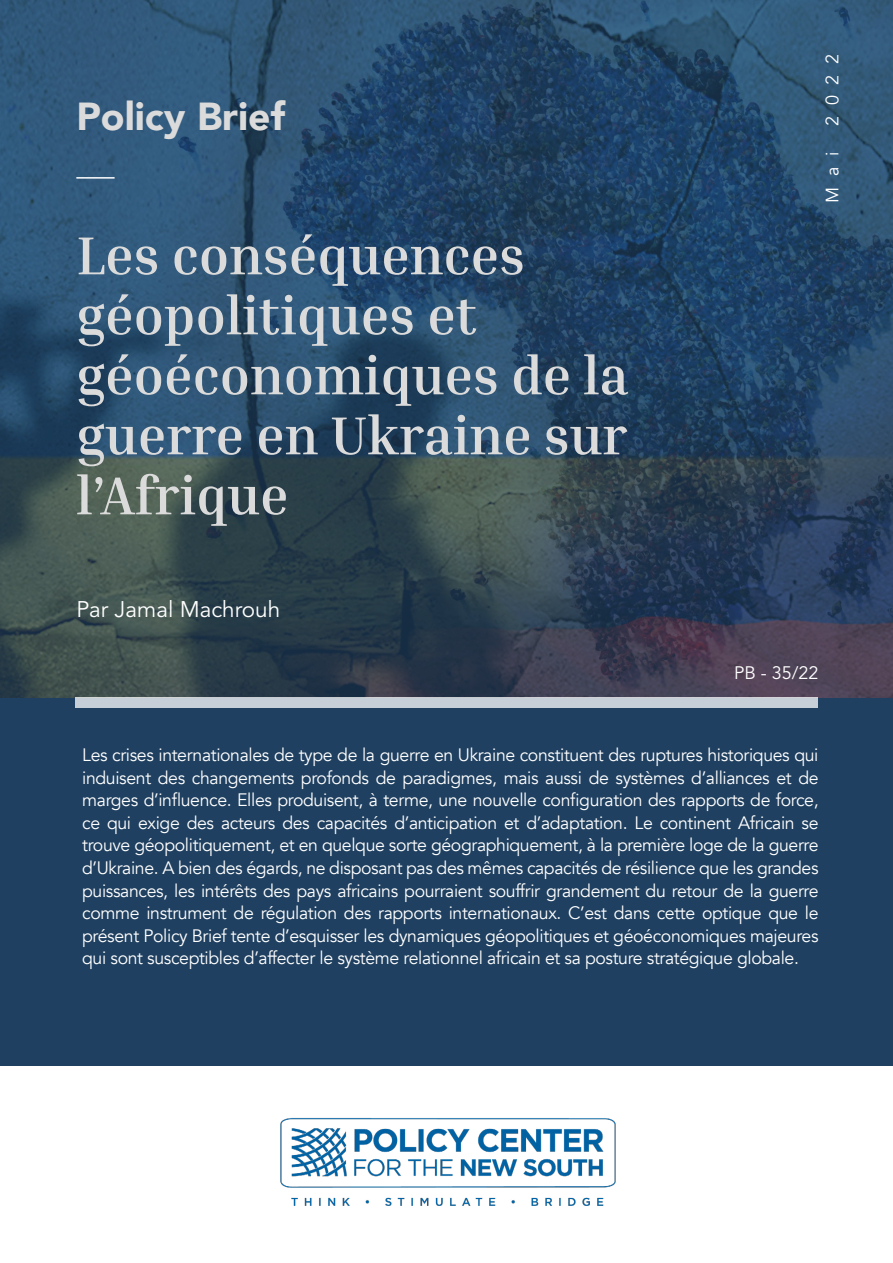
<style>
.page{position:relative;width:893px;height:1263px;background:#fff}
.page>*{position:absolute;margin:0;border:0;box-sizing:border-box;transform-origin:0 0}
.t1{font:700 54px/60px "Inria Serif";color:#dbdbdb}
.t2{font:900 39px "Avenir";color:#dbdbdb}
.t3{font:22.5px "Avenir LT Std";color:#fff}
.t4{font:18px/22.5px "Avenir";letter-spacing:-.02em;color:#fff;text-align:justify}
.t5{font:18px "Avenir LT Std";color:#fff}
</style>
<div class="page">
<div style="left:0;top:0;width:893px;height:1065px;background:#1f4060"></div>
<img style="left:0;top:0;width:893px;height:697px">
<img style="left:280px;top:1118px;width:336px;height:88px">
<hr style="left:76px;top:177px;width:39px;height:2px;background:#fff">
<div style="left:75px;top:697px;width:743px;height:11px;background:#c6cfd7"></div>
<h2 class="t2" style="left:76px;top:83px;width:210px">Policy Brief</h2>
<h1 class="t1" style="left:76px;top:225px;width:554px">Les conséquences géopolitiques et géoéconomiques de la guerre en Ukraine sur l’Afrique</h1>
<p class="t3" style="left:76px;top:596px;width:205px">Par Jamal Machrouh</p>
<p class="t4" style="left:821px;top:126px;width:73px;rotate:-90deg">2022</p>
<p class="t4" style="left:821px;top:203px;width:52px;rotate:-90deg">Mai</p>
<p class="t5" style="left:734px;top:662px;width:86px">PB - 35/22</p>
<p class="t4" style="left:82px;top:744px;width:738px">Les crises internationales de type de la guerre en Ukraine constituent des ruptures historiques qui induisent des changements profonds de paradigmes, mais aussi de systèmes d’alliances et de marges d’influence. Elles produisent, à terme, une nouvelle configuration des rapports de force, ce qui exige des acteurs des capacités d’anticipation et d’adaptation. Le continent Africain se trouve géopolitiquement, et en quelque sorte géographiquement, à la première loge de la guerre d’Ukraine. A bien des égards, ne disposant pas des mêmes capacités de résilience que les grandes puissances, les intérêts des pays africains pourraient souffrir grandement du retour de la guerre comme instrument de régulation des rapports internationaux. C’est dans cette optique que le présent Policy Brief tente d’esquisser les dynamiques géopolitiques et géoéconomiques majeures qui sont susceptibles d’affecter le système relationnel africain et sa posture stratégique globale.</p>
</div>
